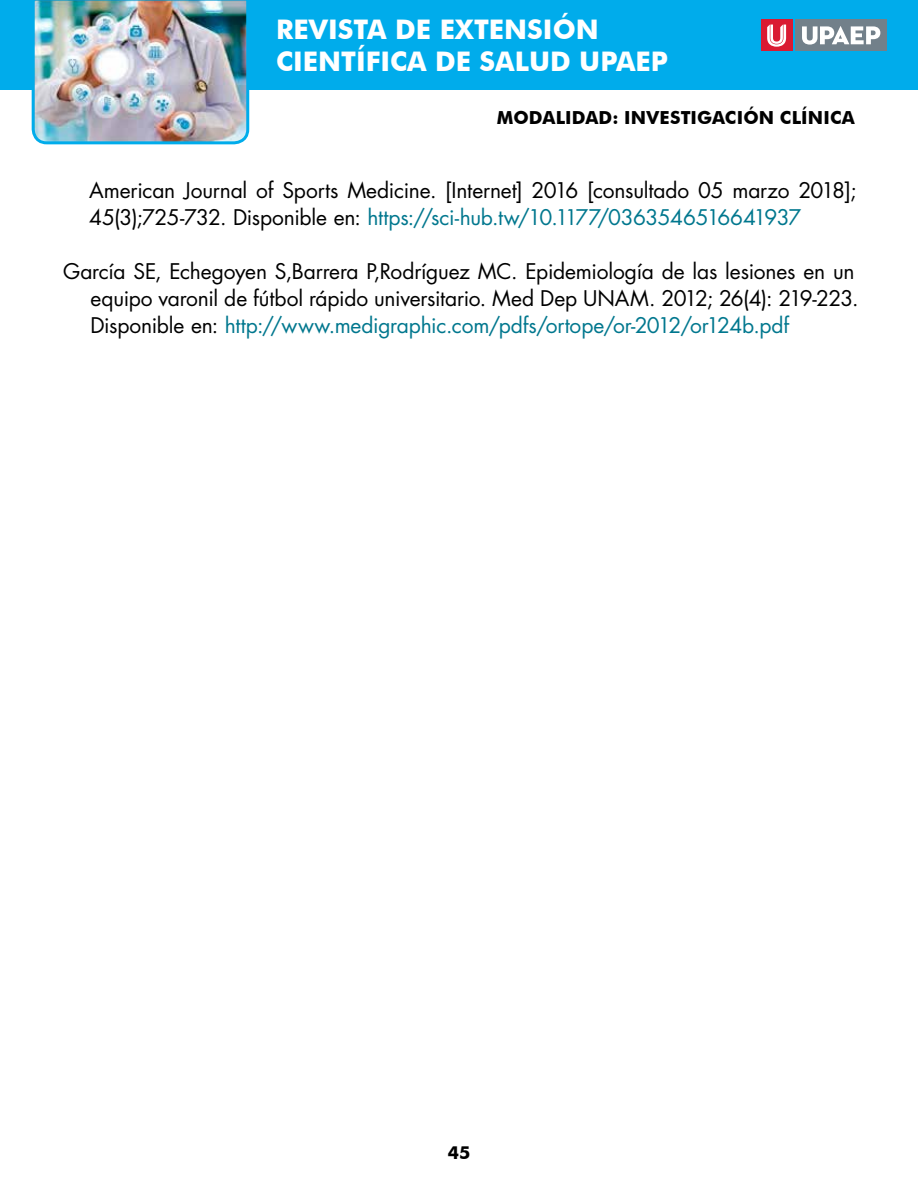
<style>
.page{position:relative;width:918px;height:1188px;background:#fff}
.page>*{position:absolute;margin:0;border:0;box-sizing:border-box;transform-origin:0 0}
.t1{font:700 27px/32.4px "Futura BT";color:#fff}
.t2{font:21px/27px "Futura Std";letter-spacing:-.01em;color:#000}
.t3{font:700 18px "Futura BT";letter-spacing:.005em;color:#000}
.s1{color:#00778e}
</style>
<div class="page">
<div style="left:0;top:0;width:918px;height:90px;background:#00aceb"></div>
<img style="left:31px;top:0;width:219px;height:145px">
<div style="left:796px;top:20px;width:91px;height:31px;background:#72808a"></div>
<svg style="left:802px;top:26px;width:78px;height:19px"></svg>
<div style="left:761px;top:20px;width:31px;height:31px;background:#da1a32"></div>
<svg style="left:767px;top:25px;width:19px;height:22px"></svg>
<p class="t1" style="left:276px;top:13px;width:393px">REVISTA DE EXTENSIÓN<br>CIENTÍFICA DE SALUD UPAEP</p>
<p class="t3" style="left:497px;top:107px;width:360px">MODALIDAD: INVESTIGACIÓN CLÍNICA</p>
<p class="t2" style="left:89px;top:177px;width:769px">American Journal of Sports Medicine. [Internet] 2016 [consultado 05 marzo 2018];<br>45(3);725-732. Disponible en: <span class="s1">https://sci-hub.tw/10.1177/0363546516641937</span></p>
<p class="t2" style="left:90px;top:258px;width:770px;text-indent:-27px">García SE, Echegoyen S,Barrera P,Rodríguez MC. Epidemiología de las lesiones en un equipo varonil de fútbol rápido universitario. Med Dep UNAM. 2012; 26(4): 219-223.<br>Disponible en: <span class="s1">http://www.medigraphic.com/pdfs/ortope/or-2012/or124b.pdf</span></p>
<p class="t3" style="left:448px;top:1142px;width:24px">45</p>
</div>
